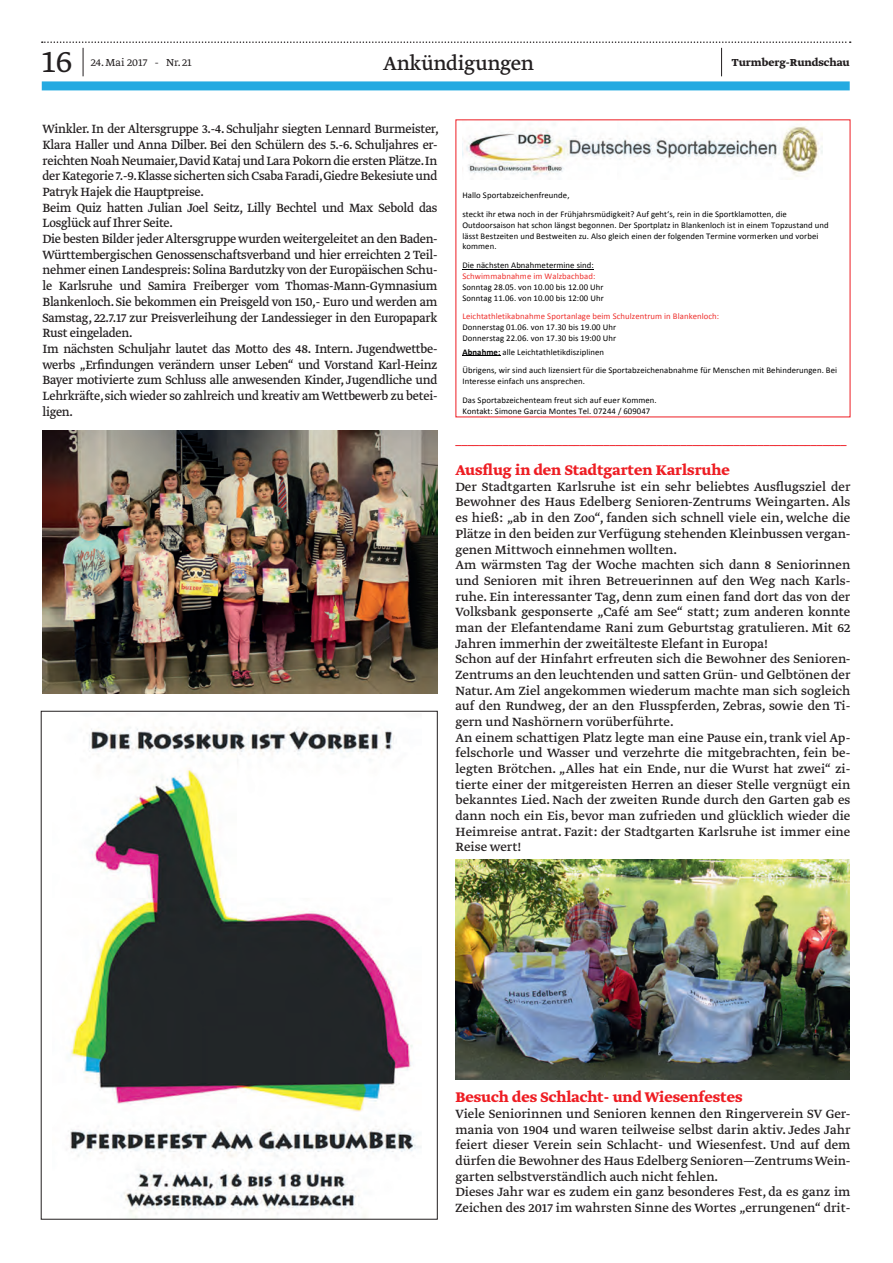
<style>
.page{position:relative;width:893px;height:1263px;background:#fff}
.page>*{position:absolute;margin:0;border:0;box-sizing:border-box;transform-origin:0 0}
.t1{font:300 36px "Greta Text Std";color:#231f20}
.t2{font:22.5px "Greta Text Std";letter-spacing:-.015em;color:#231f20}
.t3{font:700 16.5px "Greta Text Std";color:#ee1d23}
.t4{font:14.1px/15.8px "Greta Text Std";color:#231f20}
.t5{font:14.1px/15.8px "Greta Text Std";letter-spacing:-.02em;color:#231f20;scale:.95 1}
.t6{font:14.1px "Greta Text Std";color:#ee1d23}
.t7{font:700 12px "Greta Text Std";color:#231f20}
.t8{font:300 12px "Greta Text Std";color:#231f20}
.t9{font:8.7px/10.8px "Calibri";letter-spacing:.01em;color:#000001}
.t10{font:8.7px "Calibri";letter-spacing:.01em;color:#ee2f2c}
.s1{font-weight:700}
</style>
<div class="page">
<div style="left:42px;top:81px;width:808px;height:9px;background:#24aae1"></div>
<svg style="left:42px;top:41px;width:809px;height:35px"></svg>
<img style="left:70px;top:726px;width:351px;height:491px">
<hr style="left:462px;top:269px;width:132px;height:1px;background:#000001">
<hr style="left:462px;top:355px;width:38px;height:1px;background:#000001">
<img style="left:462px;top:126px;width:361px;height:54px">
<img style="left:455px;top:859px;width:394px;height:220px">
<img style="left:43px;top:430px;width:394px;height:263px">
<h1 class="t1" style="left:42px;top:41px;width:32px">16</h1>
<p class="t8" style="left:91px;top:56px;width:103px">24. Mai 2017 - Nr. 21</p>
<h2 class="t2" style="left:383px;top:50px;width:152px">Ankündigungen</h2>
<p class="t7" style="left:732px;top:56px;width:119px">Turmberg-Rundschau</p>
<p class="t5" style="left:43px;top:122px;width:419px">Winkler. In der Altersgruppe 3.-4. Schuljahr siegten Lennard Burmeister, Klara Haller und Anna Dilber. Bei den Schülern des 5.-6. Schuljahres er&shy;reichten Noah Neumaier,David Kataj und Lara Pokorn die ersten Plätze.In der Kategorie 7.-9.Klasse sicherten sich Csaba Faradi,Giedre Bekesiute und Patryk Hajek die Hauptpreise.<br>Beim Quiz hatten Julian Joel Seitz, Lilly Bechtel und Max Sebold das Losglück auf Ihrer Seite.<br>Die besten Bilder jeder Altersgruppe wurden weitergeleitet an den Baden-Württembergischen Genossenschaftsverband und hier erreichten 2 Teil&shy;nehmer einen Landespreis: Solina Bardutzky von der Europäischen Schu&shy;le Karlsruhe und Samira Freiberger vom Thomas-Mann-Gymnasium Blankenloch. Sie bekommen ein Preisgeld von 150,- Euro und werden am Samstag, 22.7.17 zur Preisverleihung der Landessieger in den Europapark Rust eingeladen.<br>Im nächsten Schuljahr lautet das Motto des 48. Intern. Jugendwettbe&shy;werbs „Erfindungen verändern unser Leben“ und Vorstand Karl-Heinz Bayer motivierte zum Schluss alle anwesenden Kinder, Jugendliche und Lehrkräfte, sich wieder so zahlreich und kreativ am Wettbewerb zu betei&shy;ligen.</p>
<p class="t9" style="left:462px;top:186px;width:326px;line-height:18.6px">Hallo Sportabzeichenfreunde,<br>steckt ihr etwa noch in der Frühjahrsmüdigkeit? Auf geht‘s, rein in die Sportklamotten, die</p>
<p class="t9" style="left:462px;top:219px;width:368px">Outdoorsaison hat schon längst begonnen. Der Sportplatz in Blankenloch ist in einem Topzustand und lässt Bestzeiten und Bestweiten zu. Also gleich einen der folgenden Termine vormerken und vorbei kommen.</p>
<p class="t9" style="left:462px;top:259px;width:133px">Die nächsten Abnahmetermine sind:</p>
<p class="t10" style="left:462px;top:271px;width:134px">Schwimmabnahme im Walzbachbad:</p>
<p class="t9" style="left:462px;top:281px;width:143px">Sonntag 28.05. von 10.00 bis 12.00 Uhr<br>Sonntag 11.06. von 10.00 bis 12:00 Uhr</p>
<p class="t10" style="left:462px;top:311px;width:258px">Leichtathletikabnahme Sportanlage beim Schulzentrum in Blankenloch:</p>
<p class="t9" style="left:462px;top:321px;width:155px">Donnerstag 01.06. von 17.30 bis 19.00 Uhr<br>Donnerstag 22.06. von 17.30 bis 19:00 Uhr</p>
<p class="t9" style="left:462px;top:342px;width:376px;line-height:18.8px"><span class="s1">Abnahme:</span> alle Leichtathletikdisziplinen<br>Übrigens, wir sind auch lizensiert für die Sportabzeichenabnahme für Menschen mit Behinderungen. Bei</p>
<p class="t9" style="left:462px;top:371px;width:196px;line-height:18.8px">Interesse einfach uns ansprechen.<br>Das Sportabzeichenteam freut sich auf euer Kommen.</p>
<p class="t9" style="left:462px;top:405px;width:189px">Kontakt: Simone Garcia Montes Tel. 07244 / 609047</p>
<p class="t6" style="left:455px;top:431px;width:393px">__________________________________________________________________</p>
<p class="t3" style="left:455px;top:460px;width:276px">Ausflug in den Stadtgarten Karlsruhe</p>
<p class="t4" style="left:455px;top:479px;width:396px">Der Stadtgarten Karlsruhe ist ein sehr beliebtes Ausflugsziel der Bewohner des Haus Edelberg Senioren-Zentrums Weingarten. Als es hieß: „ab in den Zoo“, fanden sich schnell viele ein, welche die Plätze in den beiden zur Verfügung stehenden Kleinbussen vergan&shy;genen Mittwoch einnehmen wollten.<br>Am wärmsten Tag der Woche machten sich dann 8 Seniorinnen und Senioren mit ihren Betreuerinnen auf den Weg nach Karls&shy;ruhe. Ein interessanter Tag, denn zum einen fand dort das von der Volksbank gesponserte „Café am See“ statt; zum anderen konnte man der Elefantendame Rani zum Geburtstag gratulieren. Mit 62<br>Jahren immerhin der zweitälteste Elefant in Europa!<br>Schon auf der Hinfahrt erfreuten sich die Bewohner des Senioren-Zentrums an den leuchtenden und satten Grün- und Gelbtönen der Natur. Am Ziel angekommen wiederum machte man sich sogleich auf den Rundweg, der an den Flusspferden, Zebras, sowie den Ti&shy;gern und Nashörnern vorüberführte.<br>An einem schattigen Platz legte man eine Pause ein, trank viel Ap&shy;felschorle und Wasser und verzehrte die mitgebrachten, fein be&shy;legten Brötchen. „Alles hat ein Ende, nur die Wurst hat zwei“ zi&shy;tierte einer der mitgereisten Herren an dieser Stelle vergnügt ein bekanntes Lied. Nach der zweiten Runde durch den Garten gab es dann noch ein Eis, bevor man zufrieden und glücklich wieder die Heimreise antrat. Fazit: der Stadtgarten Karlsruhe ist immer eine Reise wert!</p>
<p class="t3" style="left:455px;top:1087px;width:289px">Besuch des Schlacht- und Wiesenfestes</p>
<p class="t4" style="left:455px;top:1106px;width:396px">Viele Seniorinnen und Senioren kennen den Ringerverein SV Ger&shy;mania von 1904 und waren teilweise selbst darin aktiv. Jedes Jahr feiert dieser Verein sein Schlacht- und Wiesenfest. Und auf dem dürfen die Bewohner des Haus Edelberg Senioren—Zentrums Wein&shy;garten selbstverständlich auch nicht fehlen.<br>Dieses Jahr war es zudem ein ganz besonderes Fest, da es ganz im Zeichen des 2017 im wahrsten Sinne des Wortes „errungenen“ drit-</p>
</div>
